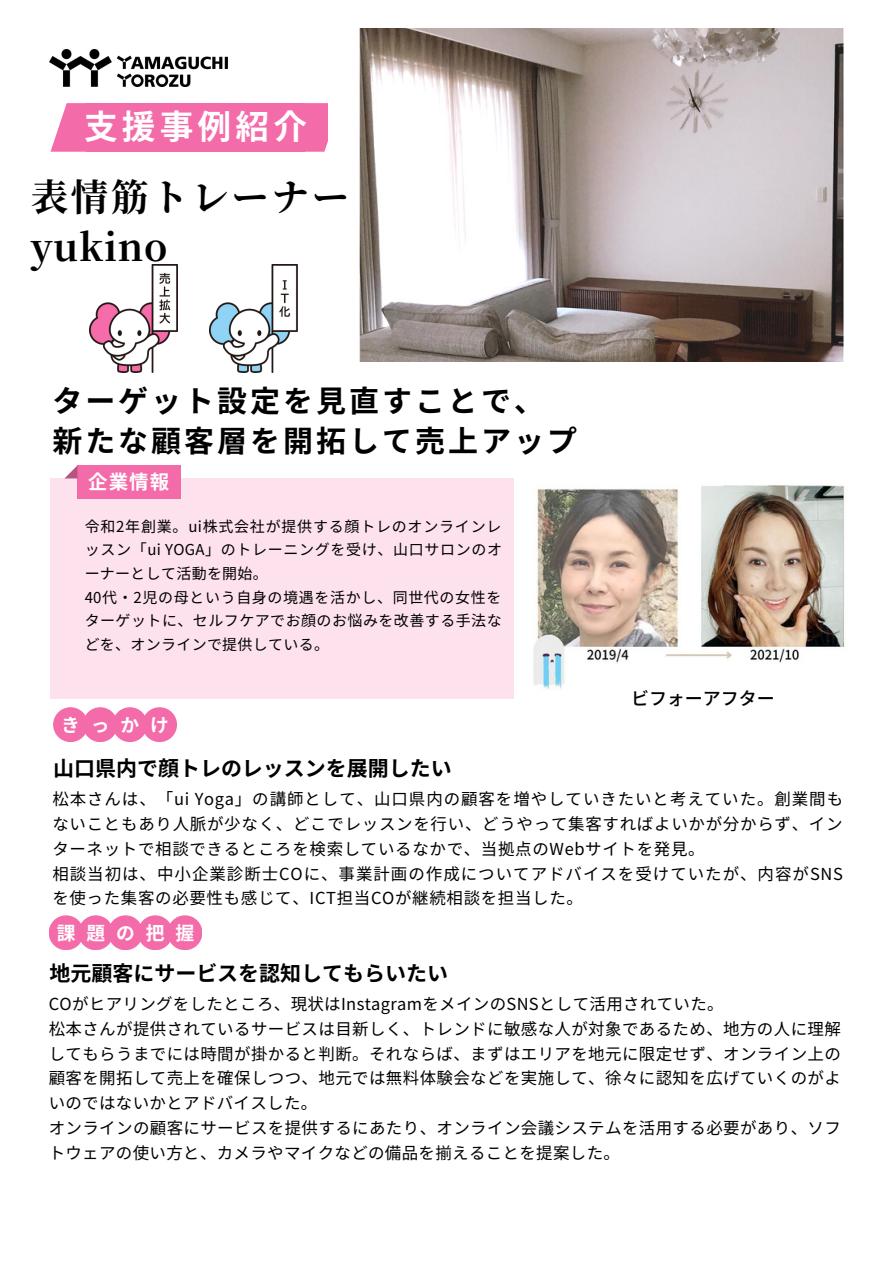
<style>
.page{position:relative;width:893px;height:1264px;background:#fff}
.page>*{position:absolute;margin:0;border:0;box-sizing:border-box;transform-origin:0 0}
.t1{font:700 37.5px/49.5px "Source Han Serif JP";letter-spacing:.07em;color:#000}
.t2{font:700 33.75px "Noto Sans JP";letter-spacing:.12em;color:#fff}
.t3{font:700 30px/40.5px "Noto Sans JP";letter-spacing:.1em;color:#000}
.t4{font:700 21px "Noto Sans JP";color:#000}
.t5{font:700 19.5px "Noto Sans JP";color:#fff}
.t6{font:700 18.75px "Noto Sans JP";letter-spacing:.58em;color:#fff}
.t7{font:500 18px "Noto Sans JP";color:#000}
.t8{font:16.5px/24.8px "Noto Sans JP";letter-spacing:.025em;color:#000}
.t9{font:16.5px/24.8px "Noto Sans JP";letter-spacing:.045em;color:#000}
.t10{font:15px/23.5px "Noto Sans JP";letter-spacing:.045em;color:#000}
</style>
<div class="page">
<img style="left:50px;top:49px;width:177px;height:37px">
<img style="left:89px;top:264px;width:88px;height:108px">
<div style="left:50px;top:478px;width:463px;height:220px;background:#fde1ec"></div>
<div style="left:77px;top:465px;width:103px;height:33px;background:#f46ba9"></div>
<svg style="left:65px;top:466px;width:12px;height:12px"></svg>
<div style="left:53px;top:707px;width:35px;height:35px;background:#f46ba9;border-radius:50%"></div>
<div style="left:83px;top:707px;width:35px;height:35px;background:#f46ba9;border-radius:50%"></div>
<div style="left:112px;top:707px;width:35px;height:35px;background:#f46ba9;border-radius:50%"></div>
<div style="left:142px;top:707px;width:35px;height:35px;background:#f46ba9;border-radius:50%"></div>
<div style="left:49px;top:915px;width:35px;height:35px;background:#f46ba9;border-radius:50%"></div>
<div style="left:78px;top:915px;width:35px;height:35px;background:#f46ba9;border-radius:50%"></div>
<div style="left:108px;top:915px;width:35px;height:35px;background:#f46ba9;border-radius:50%"></div>
<div style="left:138px;top:915px;width:35px;height:35px;background:#f46ba9;border-radius:50%"></div>
<div style="left:167px;top:915px;width:35px;height:35px;background:#f46ba9;border-radius:50%"></div>
<svg style="left:50px;top:103px;width:65px;height:49px"></svg>
<svg style="left:276px;top:103px;width:52px;height:49px"></svg>
<div style="left:87px;top:103px;width:217px;height:48px;background:#f46ba9"></div>
<img style="left:359px;top:28px;width:484px;height:333px">
<img style="left:533px;top:485px;width:312px;height:204px">
<img style="left:209px;top:264px;width:89px;height:108px">
<h2 class="t2" style="left:84px;top:100px;width:224px">支援事例紹介</h2>
<h1 class="t1" style="left:31px;top:170px;width:320px">表情筋トレーナーyukino</h1>
<h3 class="t3" style="left:52px;top:379px;width:526px">ターゲット設定を見直すことで、新たな顧客層を開拓して売上アップ</h3>
<p class="t5" style="left:88px;top:467px;width:82px">企業情報</p>
<p class="t10" style="left:85px;top:513px;width:419px">令和2年創業。ui株式会社が提供する顔トレのオンラインレッスン「ui YOGA」のトレーニングを受け、山口サロンのオーナーとして活動を開始。<br>40代・2児の母という自身の境遇を活かし、同世代の女性をターゲットに、セルフケアでお顔のお悩みを改善する手法などを、オンラインで提供している。</p>
<p class="t7" style="left:631px;top:684px;width:145px">ビフォーアフター</p>
<p class="t6" style="left:61px;top:710px;width:109px">きっかけ</p>
<p class="t4" style="left:53px;top:751px;width:400px">山口県内で顔トレのレッスンを展開したい</p>
<p class="t9" style="left:52px;top:786px;width:792px">松本さんは、「ui Yoga」の講師として、山口県内の顧客を増やしていきたいと考えていた。創業間もないこともあり人脈が少なく、どこでレッスンを行い、どうやって集客すればよいかが分からず、インターネットで相談できるところを検索しているなかで、当拠点のWebサイトを発見。<br>相談当初は、中小企業診断士COに、事業計画の作成についてアドバイスを受けていたが、内容がSNSを使った集客の必要性も感じて、ICT担当COが継続相談を担当した。</p>
<p class="t6" style="left:57px;top:918px;width:139px">課題の把握</p>
<p class="t4" style="left:49px;top:956px;width:400px">地元顧客にサービスを認知してもらいたい</p>
<p class="t8" style="left:49px;top:990px;width:793px">COがヒアリングをしたところ、現状はInstagramをメインのSNSとして活用されていた。<br>松本さんが提供されているサービスは目新しく、トレンドに敏感な人が対象であるため、地方の人に理解してもらうまでには時間が掛かると判断。それならば、まずはエリアを地元に限定せず、オンライン上の顧客を開拓して売上を確保しつつ、地元では無料体験会などを実施して、徐々に認知を広げていくのがよいのではないかとアドバイスした。<br>オンラインの顧客にサービスを提供するにあたり、オンライン会議システムを活用する必要があり、ソフトウェアの使い方と、カメラやマイクなどの備品を揃えることを提案した。</p>
</div>
